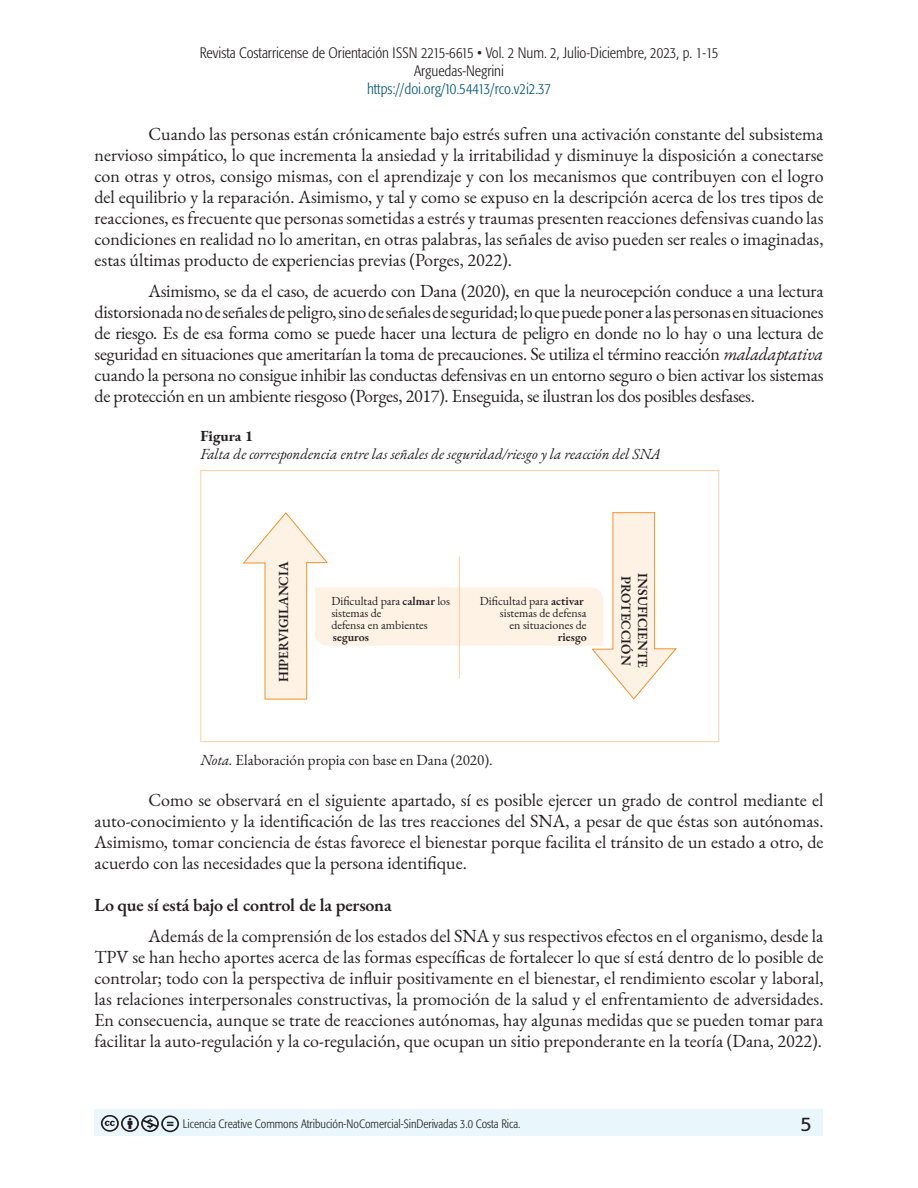
<style>
.page{position:relative;width:918px;height:1188px;background:#fff}
.page>*{position:absolute;margin:0;border:0;box-sizing:border-box;transform-origin:0 0}
.t1{font:19.5px "Formata";color:#231f20}
.TEXTO-CONTINUO{font:18px/21px "EB Garamond";color:#231f20;text-align:justify}
.SUB2{font:600 18px "EB Garamond";letter-spacing:-.01em;color:#231f20}
.t2{font:300 condensed 15px/18px "Formata";color:#231f20;text-align:center}
.t3{font:italic 15px "EB Garamond";color:#231f20}
.t4{font:15px "EB Garamond";color:#231f20}
.t5{font:300 condensed 15px "Formata";color:#07597a}
.t6{font:700 15px "EB Garamond";color:#231f20}
.t7{font:600 13.5px "EB Garamond";color:#231f20}
.t8{font:12px/12px "EB Garamond";color:#231f20}
.t9{font:300 condensed 12px "Formata";color:#231f20}
.t10{font:600 12px "EB Garamond";color:#231f20}
.s1{font-style:italic}
.s2{font-weight:600}
</style>
<div class="page">
<div style="left:94px;top:1110px;width:730px;height:26px;background:#e9f6fb"></div>
<svg style="left:101px;top:1115px;width:78px;height:17px"></svg>
<svg style="left:242px;top:512px;width:435px;height:188px"></svg>
<hr style="left:459px;top:556px;width:1px;height:123px;background:#fdcfa2">
<div style="left:200px;top:470px;width:519px;height:272px;border:1px solid #fdcfa2"></div>
<p class="t2" style="left:200px;top:44px;width:520px">Revista Costarricense de Orientación ISSN 2215-6615 • Vol. 2 Num. 2, Julio-Diciembre, 2023, p. 1-15<br>Arguedas-Negrini</p>
<p class="t5" style="left:367px;top:80px;width:185px">https://doi.org/10.54413/rco.v2i2.37</p>
<p class="TEXTO-CONTINUO" style="left:94px;top:123px;width:731px;text-indent:54px">Cuando las personas están crónicamente bajo estrés sufren una activación constante del subsistema nervioso simpático, lo que incrementa la ansiedad y la irritabilidad y disminuye la disposición a conectarse con otras y otros, consigo mismas, con el aprendizaje y con los mecanismos que contribuyen con el logro del equilibrio y la reparación. Asimismo, y tal y como se expuso en la descripción acerca de los tres tipos de reacciones, es frecuente que personas sometidas a estrés y traumas presenten reacciones defensivas cuando las condiciones en realidad no lo ameritan, en otras palabras, las señales de aviso pueden ser reales o imaginadas, estas últimas producto de experiencias previas (Porges, 2022).</p>
<p class="TEXTO-CONTINUO" style="left:94px;top:281px;width:731px;text-indent:54px">Asimismo, se da el caso, de acuerdo con Dana (2020), en que la neurocepción conduce a una lectura distorsionada no de señales de peligro, sino de señales de seguridad; lo que puede poner a las personas en situaciones de riesgo. Es de esa forma como se puede hacer una lectura de peligro en donde no lo hay o una lectura de seguridad en situaciones que ameritarían la toma de precauciones. Se utiliza el término reacción <span class="s1">maladaptativa </span>cuando la persona no consigue inhibir las conductas defensivas en un entorno seguro o bien activar los sistemas de protección en un ambiente riesgoso (Porges, 2017). Enseguida, se ilustran los dos posibles desfases.</p>
<p class="t6" style="left:200px;top:426px;width:54px">Figura 1</p>
<p class="t3" style="left:200px;top:444px;width:462px">Falta de correspondencia entre las señales de seguridad/riesgo y la reacción del SNA</p>
<p class="t7" style="left:275px;top:682px;width:122px;rotate:-90deg">HIPERVIGILANCIA</p>
<p class="t8" style="left:331px;top:595px;width:120px">Dificultad para <span class="s2">calmar</span> los sistemas de</p>
<p class="t8" style="left:331px;top:619px;width:98px">defensa en ambientes <span class="s2">seguros</span></p>
<p class="t8" style="left:480px;top:595px;width:108px;text-align:right">Dificultad para <span class="s2">activar </span>sistemas de defensa</p>
<p class="t8" style="left:510px;top:619px;width:78px">en situaciones de</p>
<p class="t10" style="left:558px;top:629px;width:30px">riesgo</p>
<p class="t4" style="left:200px;top:750px;width:294px"><span class="s1">Nota.</span> Elaboración propia con base en Dana (2020).</p>
<p class="t7" style="left:635px;top:576px;width:91px;rotate:90deg">PROTECCIÓN</p>
<p class="t7" style="left:651px;top:573px;width:96px;rotate:90deg">INSUFICIENTE</p>
<p class="TEXTO-CONTINUO" style="left:94px;top:790px;width:731px;text-indent:54px">Como se observará en el siguiente apartado, sí es posible ejercer un grado de control mediante el auto-conocimiento y la identificación de las tres reacciones del SNA, a pesar de que éstas son autónomas.<br>Asimismo, tomar conciencia de éstas favorece el bienestar porque facilita el tránsito de un estado a otro, de acuerdo con las necesidades que la persona identifique.</p>
<p class="SUB2" style="left:94px;top:893px;width:299px">Lo que sí está bajo el control de la persona</p>
<p class="TEXTO-CONTINUO" style="left:94px;top:926px;width:731px;text-indent:54px">Además de la comprensión de los estados del SNA y sus respectivos efectos en el organismo, desde la TPV se han hecho aportes acerca de las formas específicas de fortalecer lo que sí está dentro de lo posible de controlar; todo con la perspectiva de influir positivamente en el bienestar, el rendimiento escolar y laboral, las relaciones interpersonales constructivas, la promoción de la salud y el enfrentamiento de adversidades.<br>En consecuencia, aunque se trate de reacciones autónomas, hay algunas medidas que se pueden tomar para facilitar la auto-regulación y la co-regulación, que ocupan un sitio preponderante en la teoría (Dana, 2022).</p>
<p class="t9" style="left:183px;top:1117px;width:339px">Licencia Creative Commons Atribución-NoComercial-SinDerivadas 3.0 Costa Rica.</p>
<p class="t1" style="left:801px;top:1112px;width:13px">5</p>
</div>
